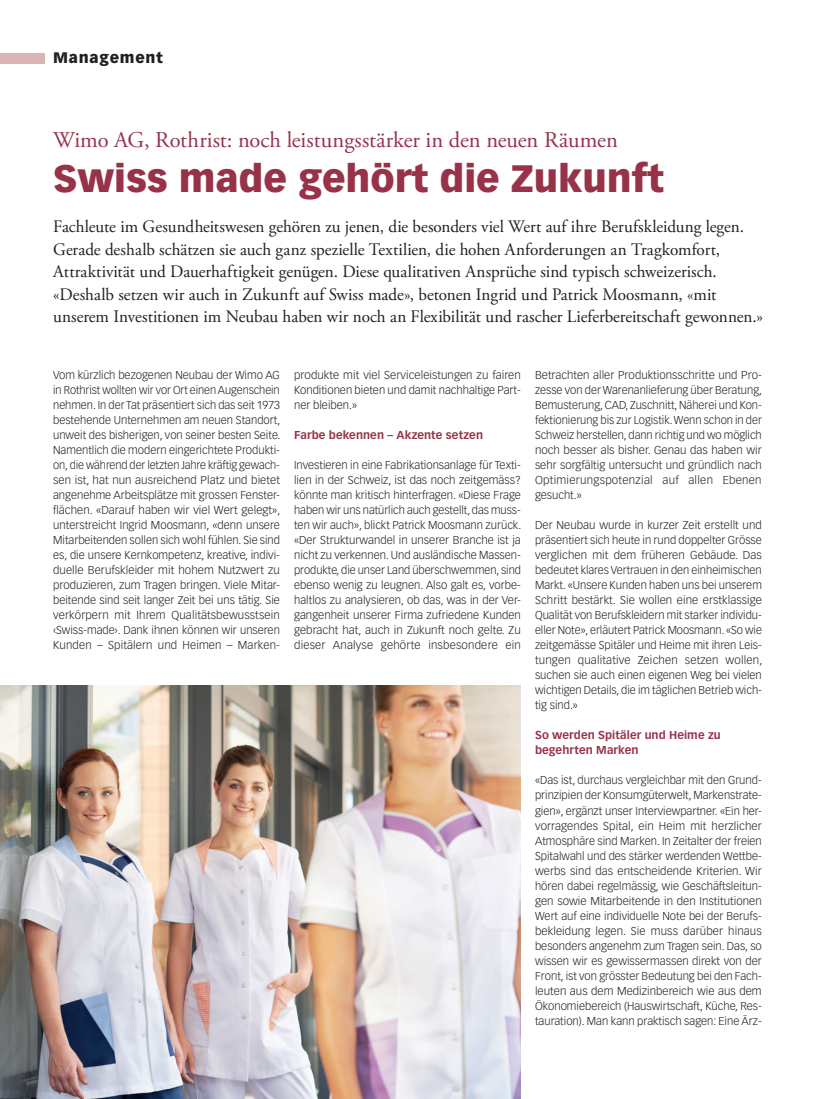
<style>
.page{position:relative;width:815px;height:1099px;background:#fff}
.page>*{position:absolute;margin:0;border:0;box-sizing:border-box;transform-origin:0 0}
.t1{font:900 37.5px "Vectora LT Std";color:#983249}
.t2{font:22.5px "Adobe Garamond Pro";color:#983249}
.t3{font:17.5px/22.5px "Adobe Garamond Pro";color:#231f20}
.t4{font:900 15px "Vectora LT Std";letter-spacing:.05em;color:#231f20}
.t5{font:300 11.25px/15px "Vectora LT Std";color:#231f20;text-align:justify}
.t6{font:700 11.25px/15px "Vectora LT Std";letter-spacing:.005em;color:#983249}
</style>
<div class="page">
<div style="left:0;top:53px;width:45px;height:10px;background:#d9b4b3"></div>
<img style="left:0;top:685px;width:521px;height:413px">
<h3 class="t4" style="left:53px;top:49px;width:111px">Management</h3>
<h2 class="t2" style="left:53px;top:126px;width:566px">Wimo AG, Rothrist: noch leistungsstärker in den neuen Räumen</h2>
<h1 class="t1" style="left:53px;top:155px;width:612px">Swiss made gehört die Zukunft</h1>
<p class="t3" style="left:53px;top:216px;width:711px">Fachleute im Gesundheitswesen gehören zu jenen, die besonders viel Wert auf ihre Berufskleidung legen.<br>Gerade deshalb schätzen sie auch ganz spezielle Textilien, die hohen Anforderungen an Tragkomfort, Attraktivität und Dauerhaftigkeit genügen. Diese qualitativen Ansprüche sind typisch schweizerisch. «Deshalb setzen wir auch in Zukunft auf Swiss made», betonen Ingrid und Patrick Moosmann, «mit unserem Investitionen im Neubau haben wir noch an Flexibilität und rascher Lieferbereitschaft gewonnen.»</p>
<p class="t5" style="left:53px;top:368px;width:229px">Vom kürzlich bezogenen Neubau der Wimo AG in Rothrist wollten wir vor Ort einen Augenschein nehmen. In der Tat präsentiert sich das seit 1973 bestehende Unternehmen am neuen Standort, unweit des bisherigen, von seiner besten Seite.<br>Namentlich die modern eingerichtete Produkti&shy;on, die während der letzten Jahre kräftig gewach&shy;sen ist, hat nun ausreichend Platz und bietet angenehme Arbeitsplätze mit grossen Fenster&shy;flächen. «Darauf haben wir viel Wert gelegt», unterstreicht Ingrid Moosmann, «denn unsere Mitarbeitenden sollen sich wohl fühlen. Sie sind es, die unsere Kernkompetenz, kreative, indivi&shy;duelle Berufskleider mit hohem Nutzwert zu produzieren, zum Tragen bringen. Viele Mitar&shy;beitende sind seit langer Zeit bei uns tätig. Sie verkörpern mit Ihrem Qualitätsbewusstsein ‹Swiss-made›. Dank ihnen können wir unseren Kunden – Spitälern und Heimen – Marken-</p>
<p class="t5" style="left:294px;top:368px;width:228px">produkte mit viel Serviceleistungen zu fairen Konditionen bieten und damit nachhaltige Part&shy;ner bleiben.»</p>
<p class="t6" style="left:294px;top:428px;width:191px">Farbe bekennen – Akzente setzen</p>
<p class="t5" style="left:294px;top:458px;width:229px">Investieren in eine Fabrikationsanlage für Texti&shy;lien in der Schweiz, ist das noch zeitgemäss? könnte man kritisch hinterfragen. «Diese Frage haben wir uns natürlich auch gestellt, das muss&shy;ten wir auch», blickt Patrick Moosmann zurück. «Der Strukturwandel in unserer Branche ist ja nicht zu verkennen. Und ausländische Massen&shy;produkte, die unser Land überschwemmen, sind ebenso wenig zu leugnen. Also galt es, vorbe&shy;haltlos zu analysieren, ob das, was in der Ver&shy;gangenheit unserer Firma zufriedene Kunden gebracht hat, auch in Zukunft noch gelte. Zu dieser Analyse gehörte insbesondere ein</p>
<p class="t5" style="left:535px;top:368px;width:229px">Betrachten aller Produktionsschritte und Pro&shy;zesse von der Warenanlieferung über Beratung, Bemusterung, CAD, Zuschnitt, Näherei und Kon&shy;fektionierung bis zur Logistik. Wenn schon in der Schweiz herstellen, dann richtig und wo möglich noch besser als bisher. Genau das haben wir sehr sorgfältig untersucht und gründlich nach Optimierungspotenzial auf allen Ebenen gesucht.»</p>
<p class="t5" style="left:535px;top:518px;width:229px">Der Neubau wurde in kurzer Zeit erstellt und präsentiert sich heute in rund doppelter Grösse verglichen mit dem früheren Gebäude. Das bedeutet klares Vertrauen in den einheimischen Markt. «Unsere Kunden haben uns bei unserem Schritt bestärkt. Sie wollen eine erstklassige Qualität von Berufskleidern mit starker individu&shy;eller Note», erläutert Patrick Moosmann. «So wie zeitgemässe Spitäler und Heime mit ihren Leis&shy;tungen qualitative Zeichen setzen wollen, suchen sie auch einen eigenen Weg bei vielen wichtigen Details, die im täglichen Betrieb wich&shy;tig sind.»</p>
<p class="t6" style="left:535px;top:728px;width:187px">So werden Spitäler und Heime zu begehrten Marken</p>
<p class="t5" style="left:535px;top:773px;width:228px">«Das ist, durchaus vergleichbar mit den Grund&shy;prinzipien der Konsumgüterwelt, Markenstrate&shy;gien», ergänzt unser Interviewpartner. «Ein her&shy;vorragendes Spital, ein Heim mit herzlicher Atmosphäre sind Marken. In Zeitalter der freien Spitalwahl und des stärker werdenden Wettbe&shy;werbs sind das entscheidende Kriterien. Wir hören dabei regelmässig, wie Geschäftsleitun&shy;gen sowie Mitarbeitende in den Institutionen Wert auf eine individuelle Note bei der Berufs&shy;bekleidung legen. Sie muss darüber hinaus besonders angenehm zum Tragen sein. Das, so wissen wir es gewissermassen direkt von der Front, ist von grösster Bedeutung bei den Fach&shy;leuten aus dem Medizinbereich wie aus dem Ökonomiebereich (Hauswirtschaft, Küche, Res&shy;tauration). Man kann praktisch sagen: Eine Ärz-</p>
</div>
